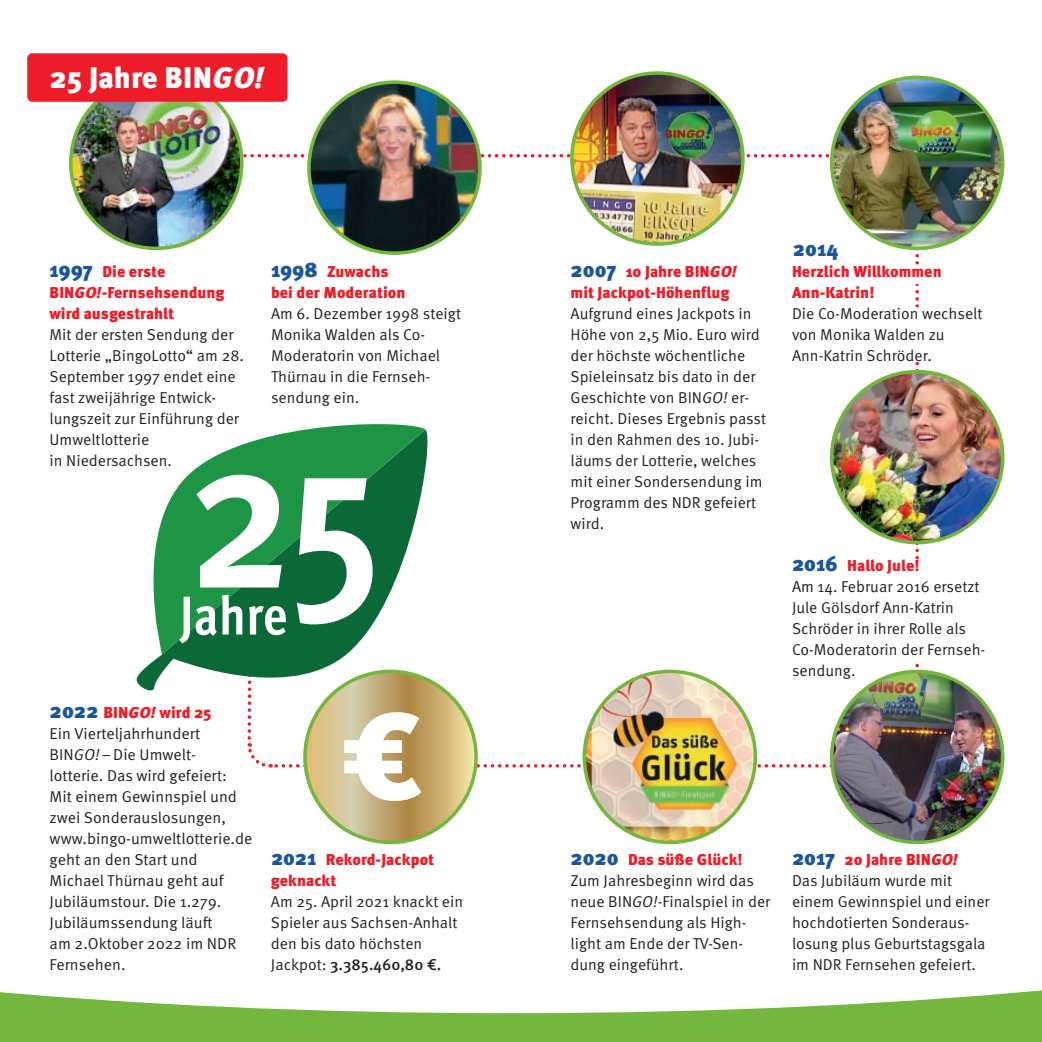
<style>
.page{position:relative;width:1042px;height:1042px;background:#fff}
.page>*{position:absolute;margin:0;border:0;box-sizing:border-box;transform-origin:0 0}
.t1{font:900 123.2px "Meta Pro";color:#fff}
.t2{font:900 29.75px "Meta Pro";color:#fff}
.t3{font:900 21px "Meta Pro";color:#1a559d}
.t4{font:15.75px/21px "Meta Pro Norm";color:#231f20}
.t5{font:900 15.75px/21px "Meta Pro";color:#ee1c28}
.t6{font:500 15.75px "Meta Pro";color:#231f20}
.s1{font-style:italic}
.s2{font-size:21px;color:#1a559d}
.s3{font-family:"Meta Pro Norm Ita"}
.s4{font-family:"Meta Pro Norm";font-weight:400}
</style>
<div class="page">
<svg style="left:0;top:990px;width:1042px;height:52px;fill:#73b73e"></svg>
<svg style="left:244px;top:152px;width:587px;height:26px"></svg>
<svg style="left:895px;top:247px;width:25px;height:421px"></svg>
<svg style="left:247px;top:674px;width:642px;height:95px"></svg>
<img style="left:831px;top:77px;width:171px;height:171px;border-radius:85px">
<div style="left:830px;top:76px;width:174px;height:174px;border:4px solid #73b73e;border-radius:50%"></div>
<img style="left:831px;top:372px;width:171px;height:170px;border-radius:85px">
<div style="left:830px;top:370px;width:174px;height:174px;border:4px solid #73b73e;border-radius:50%"></div>
<img style="left:309px;top:82px;width:171px;height:171px;border-radius:85px">
<div style="left:307px;top:80px;width:175px;height:175px;border:4px solid #73b73e;border-radius:50%"></div>
<img style="left:71px;top:77px;width:171px;height:171px;border-radius:85px">
<img style="left:572px;top:73px;width:171px;height:171px;border-radius:85px">
<div style="left:570px;top:71px;width:175px;height:175px;border:4px solid #73b73e;border-radius:50%"></div>
<img style="left:831px;top:671px;width:171px;height:171px;border-radius:85px">
<div style="left:830px;top:669px;width:174px;height:175px;border:4px solid #73b73e;border-radius:50%"></div>
<img style="left:584px;top:674px;width:171px;height:168px">
<div style="left:582px;top:669px;width:175px;height:175px;border:4px solid #73b73e;border-radius:50%"></div>
<div style="left:27px;top:53px;width:260px;height:49px;background:#ee1c28;border-radius:5px"></div>
<svg style="left:305px;top:671px;width:171px;height:171px;background:#c7b178"></svg>
<div style="left:907px;top:307px;width:14px;height:56px;background:#fff;border-radius:7px"></div>
<div style="left:911px;top:264px;width:13px;height:20px;background:#fff;border-radius:7px"></div>
<div style="left:910px;top:560px;width:13px;height:95px;background:#fff;border-radius:7px"></div>
<svg style="left:137px;top:430px;width:298px;height:267px"></svg>
<svg style="left:137px;top:424px;width:288px;height:230px"></svg>
<svg style="left:196px;top:475px;width:86px;height:112px"></svg>
<svg style="left:297px;top:478px;width:76px;height:146px"></svg>
<svg style="left:196px;top:595px;width:46px;height:40px"></svg>
<svg style="left:249px;top:606px;width:37px;height:29px"></svg>
<svg style="left:179px;top:597px;width:11px;height:46px"></svg>
<div style="left:912px;top:607px;width:13px;height:56px;background:#fff;border-radius:7px"></div>
<h2 class="t2" style="left:50px;top:54px;width:216px">25 Jahre BIN<span class="s1">GO!</span></h2>
<p class="t5" style="left:50px;top:260px;width:176px"><span class="s2">1997</span> Die erste<br>BIN<span class="s1">GO!</span>-Fernsehsendung wird ausgestrahlt</p>
<p class="t4" style="left:50px;top:323px;width:196px">Mit der ersten Sendung der<br>Lotterie „BingoLotto“ am 28.<br>September 1997 endet eine fast zweijährige Entwick&shy;lungszeit zur Einführung der<br>Umweltlotterie<br>in Niedersachsen.</p>
<p class="t5" style="left:271px;top:260px;width:136px"><span class="s2">1998</span> Zuwachs bei der Moderation</p>
<p class="t4" style="left:271px;top:302px;width:192px">Am 6. Dezember 1998 steigt<br>Monika Walden als Co-<br>Moderatorin von Michael<br>Thürnau in die Fernseh&shy;sendung ein.</p>
<p class="t5" style="left:50px;top:701px;width:164px"><span class="s2">2022</span> BIN<span class="s1">GO!</span> wird 25</p>
<p class="t4" style="left:50px;top:722px;width:204px">Ein Vierteljahrhundert<br>BIN<span class="s3">GO!</span>–Die Umwelt&shy;lotterie. Das wird gefeiert:<br>Mit einem Gewinnspiel und zwei Sonderauslosungen, www.bingo-umweltlotterie.de geht an den Start und<br>Michael Thürnau geht auf<br>Jubiläumstour. Die 1.279.<br>Jubiläumssendung läuft<br>am 2.Oktober 2022 im NDR<br>Fernsehen.</p>
<h1 class="t1" style="left:341px;top:659px;width:83px">€</h1>
<p class="t5" style="left:271px;top:848px;width:165px"><span class="s2">2021</span> Rekord-Jackpot geknackt</p>
<p class="t4" style="left:271px;top:890px;width:194px">Am 25. April 2021 knackt ein<br>Spieler aus Sachsen-Anhalt den bis dato höchsten</p>
<p class="t6" style="left:271px;top:952px;width:172px"><span class="s4">Jackpot:</span> 3.385.460,80 €.</p>
<p class="t5" style="left:570px;top:260px;width:168px"><span class="s2">2007</span> 10 Jahre BIN<span class="s1">GO! </span>mit Jackpot-Höhenflug</p>
<p class="t4" style="left:570px;top:302px;width:197px">Aufgrund eines Jackpots in<br>Höhe von 2,5 Mio. Euro wird der höchste wöchentliche<br>Spieleinsatz bis dato in der<br>Geschichte von BIN<span class="s3">GO!</span> er&shy;reicht. Dieses Ergebnis passt in den Rahmen des 10. Jubi&shy;läums der Lotterie, welches mit einer Sondersendung im<br>Programm des NDR gefeiert wird.</p>
<h3 class="t3" style="left:793px;top:232px;width:47px">2014</h3>
<p class="t5" style="left:792px;top:260px;width:151px">Herzlich Willkommen<br>Ann-Katrin!</p>
<p class="t4" style="left:792px;top:302px;width:192px">Die Co-Moderation wechselt von Monika Walden zu<br>Ann-Katrin Schröder.</p>
<p class="t5" style="left:792px;top:554px;width:129px"><span class="s2">2016</span> Hallo Jule!</p>
<p class="t4" style="left:792px;top:575px;width:195px">Am 14. Februar 2016 ersetzt<br>Jule Gölsdorf Ann-Katrin<br>Schröder in ihrer Rolle als<br>Co-Moderatorin der Fernseh&shy;sendung.</p>
<p class="t5" style="left:570px;top:848px;width:174px"><span class="s2">2020</span> Das süße Glück!</p>
<p class="t4" style="left:570px;top:869px;width:201px">Zum Jahresbeginn wird das neue BIN<span class="s3">GO!</span>-Finalspiel in der<br>Fernsehsendung als High&shy;light am Ende der TV-Sen&shy;dung eingeführt.</p>
<p class="t5" style="left:792px;top:848px;width:168px"><span class="s2">2017</span> 20 Jahre BIN<span class="s1">GO!</span></p>
<p class="t4" style="left:792px;top:869px;width:199px">Das Jubiläum wurde mit einem Gewinnspiel und einer hochdotierten Sonderaus&shy;losung plus Geburtstagsgala im NDR Fernsehen gefeiert.</p>
</div>
